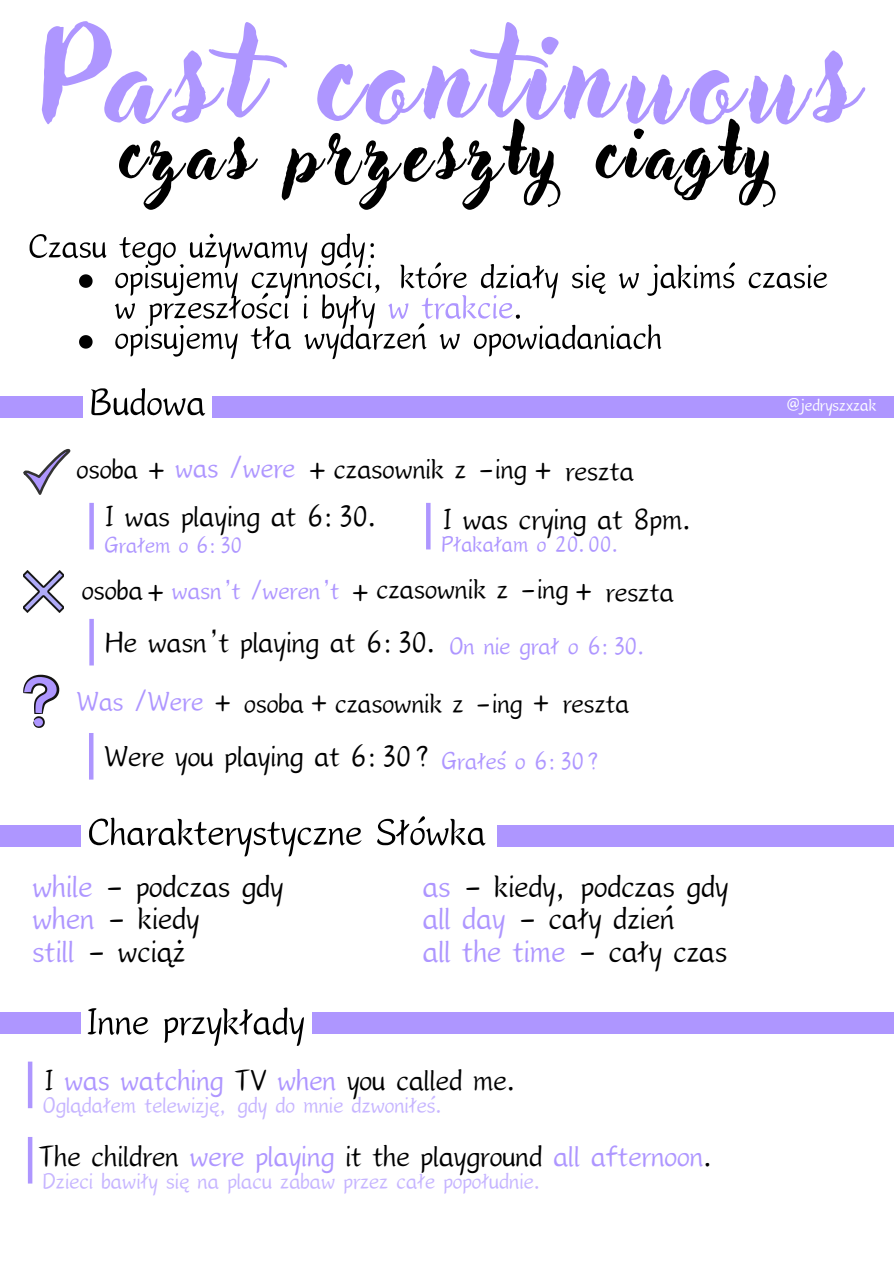
<style>
.page{position:relative;width:894px;height:1264px;background:#fff}
.page>*{position:absolute;margin:0;border:0;box-sizing:border-box;transform-origin:0 0}
.t1{font:125.1px "Adlery Pro Swash";letter-spacing:.07em;color:#ae96ff}
.t2{font:73.95px "Adlery Pro";letter-spacing:.07em;color:#000}
.t3{font:56.55px "Canva Qinfu Calligraphy";color:#000}
.t4{font:50.55px "Canva Qinfu Calligraphy";color:#000}
.t5{font:46.65px "Canva Qinfu Calligraphy";color:#000}
.t6{font:46.65px "Canva Qinfu Calligraphy";color:#ae96ff}
.t7{font:44.4px "Canva Qinfu Calligraphy";color:#000}
.t8{font:42.45px "Canva Qinfu Calligraphy";color:#000}
.t9{font:42.15px "Canva Qinfu Calligraphy";color:#000}
.t10{font:41.25px "Canva Qinfu Calligraphy";color:#000}
.t11{font:37.65px "Canva Qinfu Calligraphy";color:#ae96ff}
.t12{font:36.45px "Canva Qinfu Calligraphy";color:#ae96ff}
.t13{font:33.45px "Canva Qinfu Calligraphy";color:#c6b5ff}
.t14{font:33.45px "Canva Qinfu Calligraphy";color:#ae96ff}
.t15{font:25.35px "Canva Qinfu Calligraphy";color:#fff}
.s1{color:#ae96ff}
.s2{color:#000}
</style>
<div class="page">
<svg style="left:23px;top:448px;width:48px;height:47px"></svg>
<svg style="left:23px;top:674px;width:37px;height:54px"></svg>
<img style="left:23px;top:571px;width:41px;height:41px">
<div style="left:0;top:396px;width:83px;height:21px;background:#ae96ff"></div>
<div style="left:212px;top:396px;width:681px;height:21px;background:#ae96ff"></div>
<div style="left:89px;top:503px;width:5px;height:46px;background:#ae96ff"></div>
<div style="left:0;top:825px;width:80px;height:21px;background:#ae96ff"></div>
<div style="left:496px;top:825px;width:397px;height:21px;background:#ae96ff"></div>
<svg style="left:79px;top:274px;width:14px;height:14px"></svg>
<svg style="left:79px;top:335px;width:14px;height:13px"></svg>
<hr style="left:426px;top:503px;width:4px;height:46px;background:#ae96ff">
<div style="left:89px;top:619px;width:5px;height:46px;background:#ae96ff"></div>
<hr style="left:89px;top:733px;width:4px;height:46px;background:#ae96ff">
<div style="left:0;top:1012px;width:80px;height:22px;background:#ae96ff"></div>
<div style="left:312px;top:1012px;width:581px;height:22px;background:#ae96ff"></div>
<hr style="left:28px;top:1061px;width:4px;height:47px;background:#ae96ff">
<hr style="left:28px;top:1136px;width:4px;height:47px;background:#ae96ff">
<p class="t1" style="left:37px;top:20px;width:820px">Past continuous</p>
<p class="t2" style="left:119px;top:119px;width:656px">czas przeszły ciągły</p>
<p class="t4" style="left:28px;top:224px;width:357px">Czasu tego używamy gdy:</p>
<p class="t4" style="left:114px;top:254px;width:714px">opisujemy czynności, które działy się w jakimś czasie</p>
<p class="t4" style="left:114px;top:284px;width:415px">w przeszłości i były <span class="s1">w trakcie</span>.</p>
<p class="t4" style="left:114px;top:315px;width:549px">opisujemy tła wydarzeń w opowiadaniach</p>
<p class="t3" style="left:89px;top:377px;width:118px">Budowa</p>
<p class="t15" style="left:785px;top:394px;width:92px">@jedryszxzak</p>
<p class="t8" style="left:77px;top:450px;width:558px">osoba + <span class="s1">was /were</span> +czasownik z -ing+ reszta</p>
<p class="t7" style="left:105px;top:496px;width:277px">I was playing at 6:30.</p>
<p class="t7" style="left:443px;top:499px;width:254px">I was crying at 8pm.</p>
<p class="t14" style="left:104px;top:530px;width:139px">Grałem o 6:30</p>
<p class="t14" style="left:442px;top:529px;width:181px">Płakałam o 20.00.</p>
<p class="t9" style="left:144px;top:574px;width:25px">+</p>
<p class="t9" style="left:376px;top:570px;width:193px">czasownik z -ing</p>
<p class="t9" style="left:82px;top:571px;width:62px">osoba</p>
<p class="t11" style="left:172px;top:574px;width:169px">wasn’t /weren’t</p>
<p class="t9" style="left:348px;top:574px;width:25px">+</p>
<p class="t9" style="left:572px;top:573px;width:103px">+ reszta</p>
<p class="t7" style="left:105px;top:622px;width:336px">He wasn’t playing at 6:30.</p>
<p class="t12" style="left:449px;top:630px;width:200px">On nie grał o 6:30.</p>
<p class="t10" style="left:77px;top:685px;width:554px"><span class="s1">Was /Were</span> + osoba+czasownik z -ing + reszta</p>
<p class="t7" style="left:104px;top:737px;width:328px">Were you playing at 6:30?</p>
<p class="t12" style="left:441px;top:744px;width:161px">Grałeś o 6:30?</p>
<p class="t3" style="left:88px;top:807px;width:399px">Charakterystyczne Słówka</p>
<p class="t5" style="left:32px;top:865px;width:252px"><span class="s1">while</span> - podczas gdy</p>
<p class="t5" style="left:32px;top:898px;width:168px"><span class="s1">when</span> - kiedy</p>
<p class="t5" style="left:32px;top:930px;width:154px"><span class="s1">still</span> - wciąż</p>
<p class="t5" style="left:422px;top:865px;width:307px"><span class="s1">as</span> - kiedy, podczas gdy</p>
<p class="t5" style="left:422px;top:898px;width:253px"><span class="s1">all day</span> - cały dzień</p>
<p class="t6" style="left:422px;top:930px;width:306px">all the time <span class="s2">- cały czas</span></p>
<p class="t3" style="left:86px;top:996px;width:219px">Inne przykłady</p>
<p class="t7" style="left:45px;top:1060px;width:476px">I <span class="s1">was watching</span> TV <span class="s1">when</span> you called me.</p>
<p class="t13" style="left:43px;top:1090px;width:404px">Oglądałem telewizję, gdy do mnie dzwoniłeś.</p>
<p class="t7" style="left:38px;top:1136px;width:679px">The children <span class="s1">were playing</span> it the playground <span class="s1">all afternoon</span>.</p>
<p class="t13" style="left:43px;top:1165px;width:502px">Dzieci bawiły się na placu zabaw przez całe popołudnie.</p>
</div>
